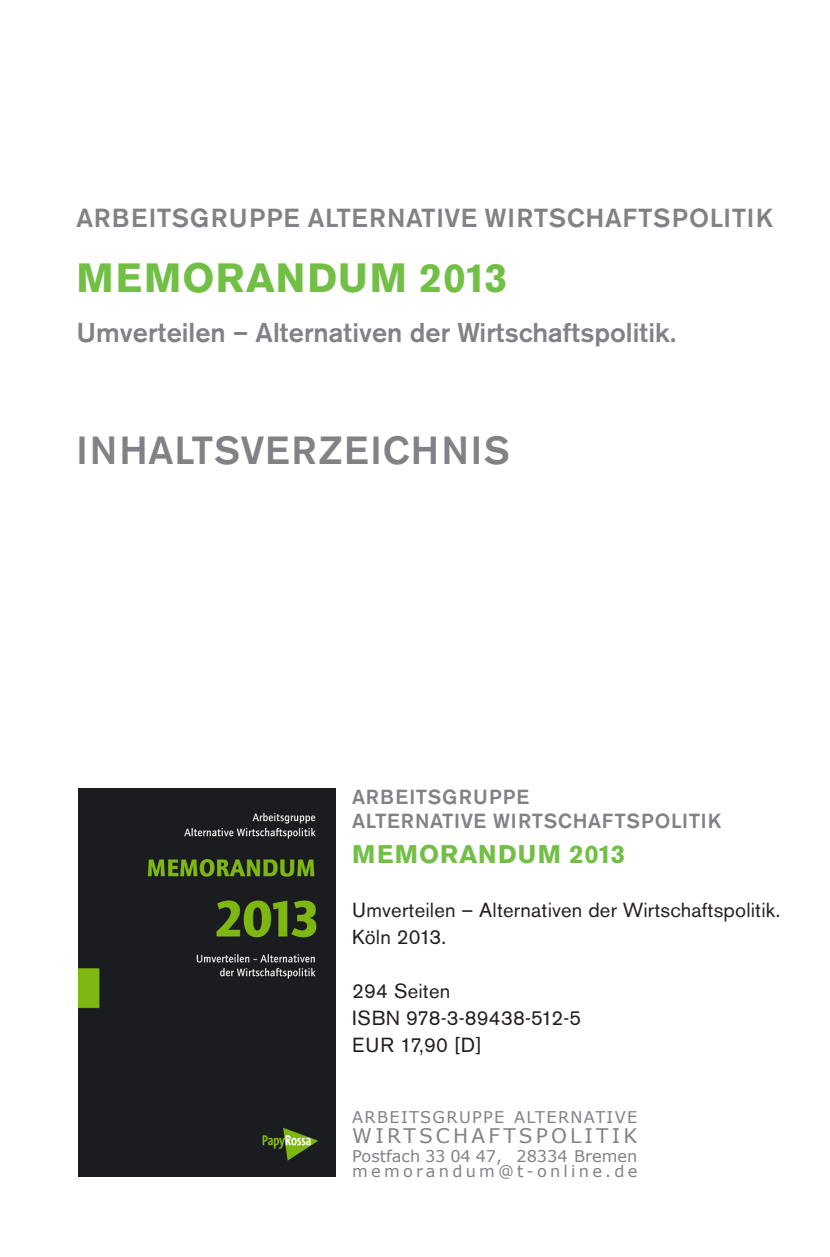
<style>
.page{position:relative;width:830px;height:1257px;background:#fff}
.page>*{position:absolute;margin:0;border:0;box-sizing:border-box;transform-origin:0 0}
.headmemo{font:700 40.5px "Akzidenz Grotesk BQ";letter-spacing:.03em;color:#71bf44}
.headmemo-2{font:500 38.93px "Akzidenz Grotesk BQ";letter-spacing:.04em;color:#808285}
.headmemo-3{font:500 27px "Akzidenz Grotesk BQ";color:#808285}
.headmemo-4{font:500 25.88px "Akzidenz Grotesk BQ";letter-spacing:.03em;color:#808285}
.copymemo{font:700 25.2px "Akzidenz Grotesk BQ";letter-spacing:.04em;color:#71bf44}
.copymemo-2{font:20.25px "Akzidenz Grotesk BQ";letter-spacing:.01em;color:#231f20}
.copymemo-3{font:500 20.25px "Akzidenz Grotesk BQ";letter-spacing:.04em;color:#808285}
.t1{font:20.03px "Verdana";letter-spacing:.16em;color:#808285}
.t2{font:16.2px/15.3px "Verdana";color:#808285}
.t3{font:16.2px "Verdana";letter-spacing:.08em;color:#808285}
.s1{font-size:15.97px}
</style>
<div class="page">
<img style="left:78px;top:788px;width:257px;height:388px">
<p class="headmemo-4" style="left:77px;top:202px;width:697px">ARBEITSGRUPPE ALTERNATIVE WIRTSCHAFTSPOLITIK</p>
<p class="headmemo" style="left:77px;top:255px;width:432px">MEMORANDUM 2013</p>
<p class="headmemo-3" style="left:77px;top:316px;width:600px">Umverteilen – Alternativen der Wirtschaftspolitik.</p>
<p class="headmemo-2" style="left:77px;top:426px;width:434px">INHALTSVERZEICHNIS</p>
<p class="copymemo-3" style="left:352px;top:784px;width:178px">ARBEITSGRUPPE</p>
<p class="copymemo-3" style="left:352px;top:808px;width:370px">ALTERNATIVE WIRTSCHAFTSPOLITIK</p>
<p class="copymemo" style="left:352px;top:839px;width:274px">MEMORANDUM 2013</p>
<p class="copymemo-2" style="left:352px;top:898px;width:429px">Umverteilen – Alternativen der Wirtschaftspolitik.</p>
<p class="copymemo-2" style="left:352px;top:925px;width:95px">Köln 2013.</p>
<p class="copymemo-2" style="left:352px;top:979px;width:100px">294 Seiten</p>
<p class="copymemo-2" style="left:352px;top:1006px;width:230px">ISBN 978-3-89438-512-5</p>
<p class="copymemo-2" style="left:352px;top:1033px;width:131px">EUR 17,90 [D]</p>
<p class="t3" style="left:352px;top:1106px;width:286px">ARBEITSGRUPPE ALTERNATIVE</p>
<p class="t1" style="left:352px;top:1122px;width:286px">WIRTSCHAFTSPOLITIK</p>
<p class="t2" style="left:352px;top:1147px;width:286px">Postfach 33 04 47, 28334 Bremen memorandum<span class="s1">@</span>t-online.de</p>
</div>
